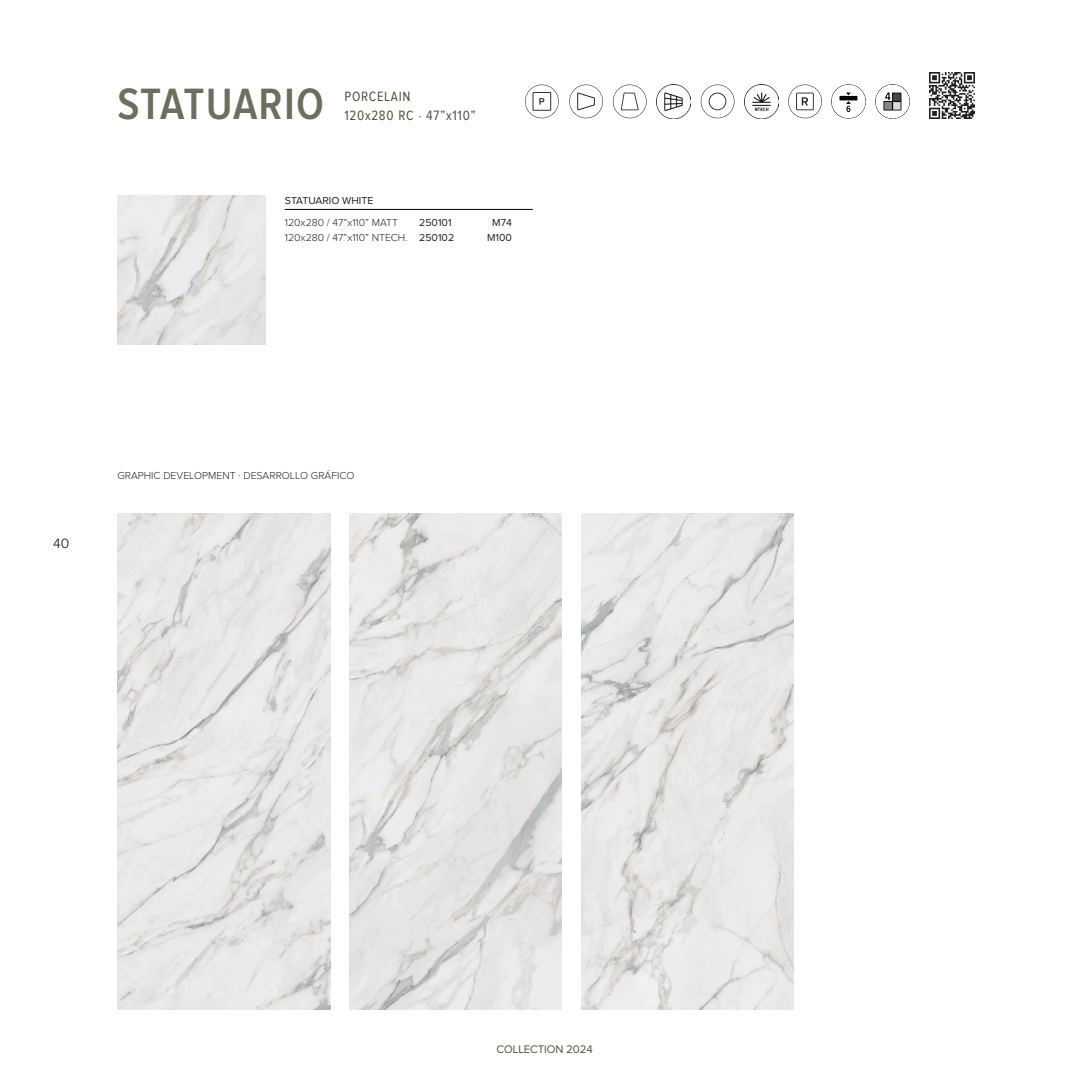
<style>
.page{position:relative;width:1092px;height:1092px;background:#fff}
.page>*{position:absolute;margin:0;border:0;box-sizing:border-box;transform-origin:0 0}
.t1{font:600 45.5px "Proxima Nova Cond";letter-spacing:.02em;color:#6b6f5f}
.t2{font:14px "Proxima Nova Cond";letter-spacing:.05em;color:#4f5441}
.t3{font:300 14px "Proxima Nova";color:#000}
.t4{font:11.38px "Proxima Nova";letter-spacing:-.01em;color:#4f5441}
.t5{font:300 10.5px "Proxima Nova";color:#231f20}
.t6{font:10.5px "Proxima Nova";color:#231f20}
</style>
<div class="page">
<img style="left:929px;top:73px;width:45px;height:45px">
<hr style="left:284px;top:209px;width:249px;height:1px;background:#000">
<img style="left:117px;top:195px;width:148px;height:149px">
<img style="left:118px;top:513px;width:212px;height:495px">
<img style="left:581px;top:513px;width:212px;height:495px">
<img style="left:349px;top:513px;width:213px;height:495px">
<img style="left:831px;top:84px;width:34px;height:34px">
<img style="left:875px;top:84px;width:34px;height:34px">
<svg style="left:525px;top:84px;width:33px;height:34px"></svg>
<svg style="left:788px;top:84px;width:33px;height:34px"></svg>
<svg style="left:569px;top:84px;width:34px;height:34px"></svg>
<svg style="left:613px;top:84px;width:33px;height:34px"></svg>
<img style="left:656px;top:84px;width:34px;height:34px">
<svg style="left:700px;top:84px;width:34px;height:34px"></svg>
<img style="left:744px;top:84px;width:34px;height:34px">
<p class="t1" style="left:117px;top:78px;width:208px">STATUARIO</p>
<p class="t2" style="left:344px;top:89px;width:67px">PORCELAIN</p>
<p class="t2" style="left:344px;top:108px;width:133px">120x280 RC · 47”x110”</p>
<p class="t6" style="left:285px;top:195px;width:90px">STATUARIO WHITE</p>
<p class="t5" style="left:285px;top:216px;width:114px">120x280 / 47”x110” MATT</p>
<p class="t6" style="left:419px;top:218px;width:34px">250101</p>
<p class="t6" style="left:492px;top:218px;width:21px">M74</p>
<p class="t5" style="left:285px;top:232px;width:124px">120x280 / 47”x110” NTECH.</p>
<p class="t6" style="left:419px;top:233px;width:36px">250102</p>
<p class="t6" style="left:487px;top:233px;width:26px">M100</p>
<h2 class="t3" style="left:53px;top:535px;width:18px">40</h2>
<p class="t5" style="left:117px;top:469px;width:239px">GRAPHIC DEVELOPMENT · DESARROLLO GRÁFICO</p>
<p class="t4" style="left:496px;top:1044px;width:98px">COLLECTION 2024</p>
</div>
